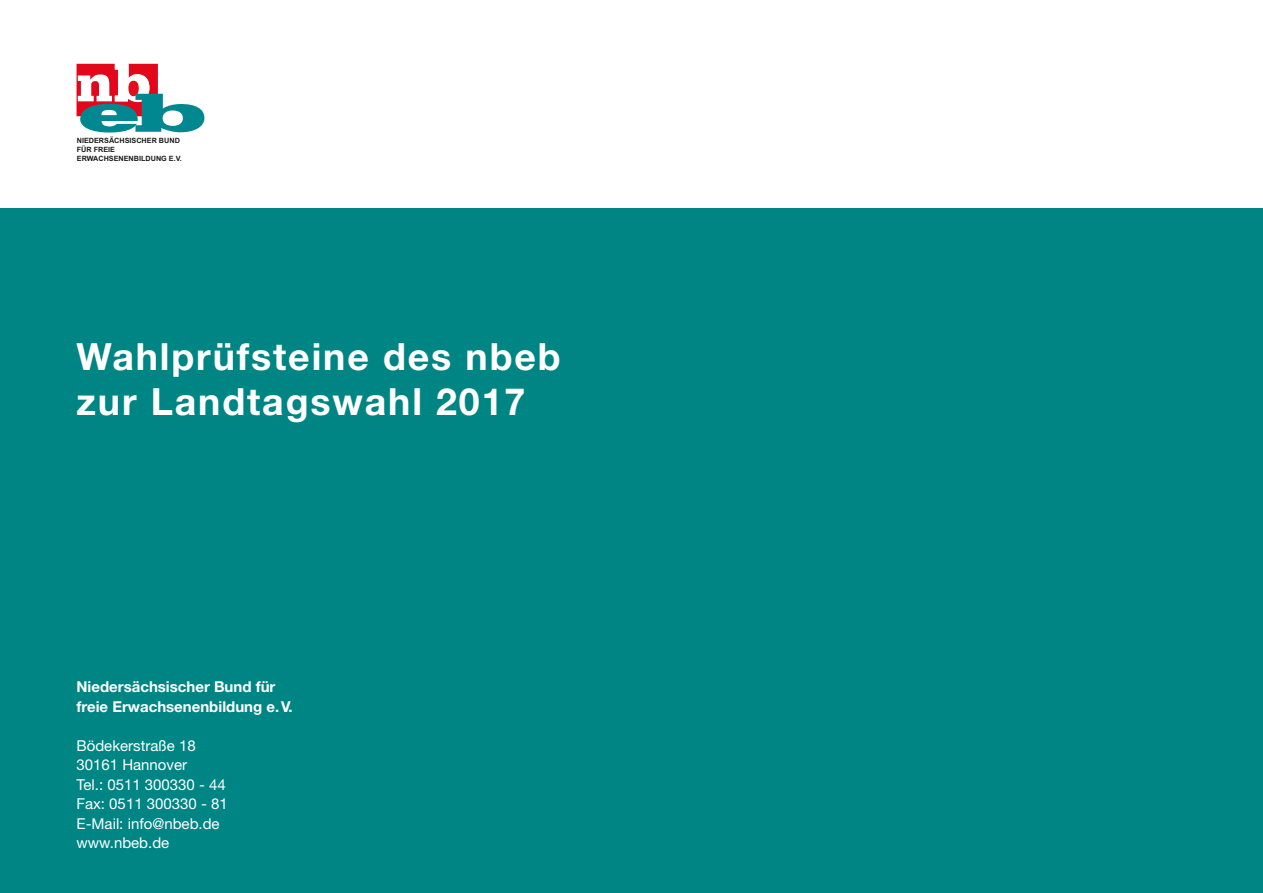
<style>
.page{position:relative;width:1263px;height:893px;background:#fff}
.page>*{position:absolute;margin:0;border:0;box-sizing:border-box;transform-origin:0 0}
.t1{font:700 37.5px/45px "Helvetica Neue LT";letter-spacing:.05em;color:#fff}
.t2{font:15px/19.5px "Helvetica Neue LT";color:#fff}
.t3{font:700 15px/19.5px "Helvetica Neue LT";color:#fff}
.t4{font:700 7.2px/8.7px "Arial";color:#1a1918}
</style>
<div class="page">
<svg style="left:77px;top:64px;width:128px;height:69px"></svg>
<div style="left:0;top:208px;width:1263px;height:685px;background:#008585"></div>
<p class="t4" style="left:77px;top:137px;width:107px">NIEDERSÄCHSISCHER BUND<br>FÜR FREIE<br>ERWACHSENENBILDUNG E.V.</p>
<h1 class="t1" style="left:77px;top:333px;width:486px">Wahlprüfsteine des nbeb zur Landtagswahl 2017</h1>
<p class="t3" style="left:77px;top:677px;width:218px">Niedersächsischer Bund für freie Erwachsenenbildung e.V.</p>
<p class="t2" style="left:77px;top:735px;width:153px">Bödekerstraße 18<br>30161 Hannover<br>Tel.: 0511 300330 - 44<br>Fax: 0511 300330 - 81<br>E-Mail: info@nbeb.de www.nbeb.de</p>
</div>
